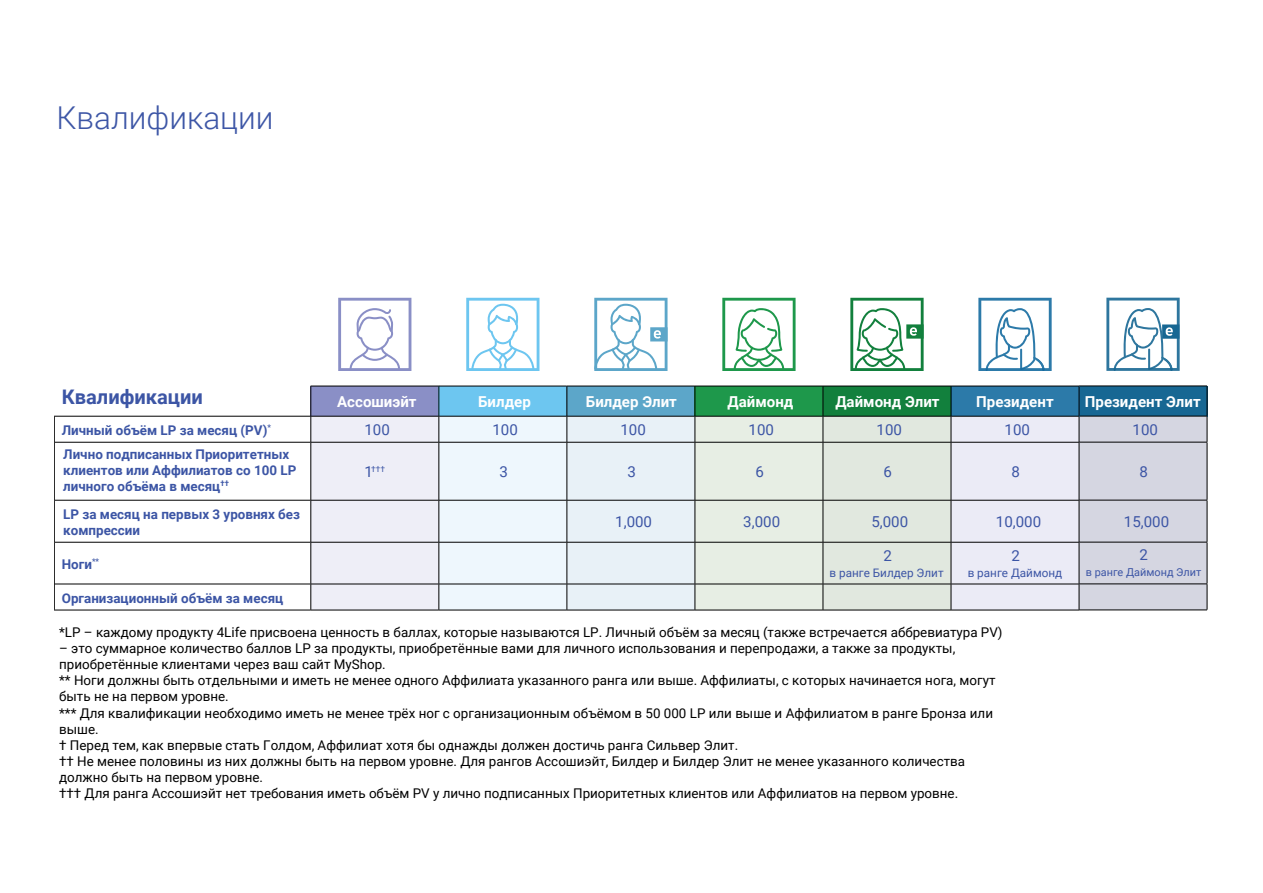
<style>
.page{position:relative;width:1263px;height:893px;background:#fff}
.page>*{position:absolute;margin:0;border:0;box-sizing:border-box;transform-origin:0 0}
.t1{font:300 31.5px "Roboto";color:#3d56a6}
.t2{font:700 20.1px "Roboto";color:#3c55a5}
.t3{font:700 15px "Roboto";color:#fff}
.t4{font:15px "Roboto";color:#3c55a5}
.t5{font:13.35px/16px "Roboto";color:#000}
.t6{font:700 13.35px/16px "Roboto";color:#3c55a5}
.t7{font:11.7px "Roboto";color:#3c55a5}
.t8{font:10.95px "Roboto";color:#3c55a5}
.t9{font:8.4px "Roboto";color:#3c55a5}
.s1{font-size:15px}
</style>
<div class="page">
<div style="left:1079px;top:386px;width:128px;height:30px;background:#176793"></div>
<hr style="left:1079px;top:386px;width:128px;height:1px;background:#000">
<hr style="left:1207px;top:386px;width:1px;height:30px;background:#000">
<hr style="left:1079px;top:610px;width:128px;height:1px;background:#000">
<div style="left:311px;top:386px;width:128px;height:30px;background:#8a8fc6"></div>
<div style="left:439px;top:386px;width:128px;height:30px;background:#6dc6f0"></div>
<div style="left:567px;top:386px;width:128px;height:30px;background:#5ca6c9"></div>
<div style="left:695px;top:386px;width:128px;height:30px;background:#1e984b"></div>
<div style="left:823px;top:386px;width:128px;height:30px;background:#12803d"></div>
<div style="left:951px;top:386px;width:128px;height:30px;background:#2c7aa9"></div>
<hr style="left:439px;top:386px;width:128px;height:1px;background:#000">
<hr style="left:567px;top:386px;width:128px;height:1px;background:#000">
<hr style="left:695px;top:386px;width:128px;height:1px;background:#000">
<hr style="left:823px;top:386px;width:128px;height:1px;background:#000">
<hr style="left:951px;top:386px;width:128px;height:1px;background:#000">
<hr style="left:54px;top:442px;width:1px;height:58px;background:#000">
<hr style="left:54px;top:500px;width:1px;height:42px;background:#000">
<hr style="left:54px;top:542px;width:1px;height:42px;background:#000">
<svg style="left:54px;top:584px;width:1px;height:26px"></svg>
<hr style="left:567px;top:386px;width:1px;height:30px;background:#000">
<hr style="left:695px;top:386px;width:1px;height:30px;background:#000">
<hr style="left:823px;top:386px;width:1px;height:30px;background:#000">
<hr style="left:951px;top:386px;width:1px;height:30px;background:#000">
<hr style="left:1079px;top:386px;width:1px;height:30px;background:#000">
<hr style="left:55px;top:500px;width:256px;height:1px;background:#000">
<hr style="left:55px;top:542px;width:256px;height:1px;background:#000">
<hr style="left:55px;top:584px;width:256px;height:1px;background:#000">
<hr style="left:54px;top:610px;width:257px;height:1px;background:#000">
<hr style="left:311px;top:610px;width:128px;height:1px;background:#000">
<hr style="left:439px;top:610px;width:128px;height:1px;background:#000">
<hr style="left:567px;top:610px;width:128px;height:1px;background:#000">
<hr style="left:695px;top:610px;width:128px;height:1px;background:#000">
<hr style="left:823px;top:610px;width:128px;height:1px;background:#000">
<hr style="left:951px;top:610px;width:128px;height:1px;background:#000">
<hr style="left:54px;top:416px;width:257px;height:1px;background:#000">
<svg style="left:54px;top:416px;width:1px;height:26px"></svg>
<svg style="left:310px;top:416px;width:898px;height:194px;background:#dee2e6"></svg>
<hr style="left:54px;top:442px;width:257px;height:1px;background:#000">
<hr style="left:310px;top:386px;width:129px;height:1px;background:#000">
<hr style="left:310px;top:386px;width:1px;height:30px;background:#000">
<hr style="left:438px;top:386px;width:1px;height:30px;background:#000">
<hr style="left:311px;top:416px;width:128px;height:1px;background:#000">
<svg style="left:338px;top:298px;width:73px;height:73px"></svg>
<svg style="left:466px;top:298px;width:73px;height:73px"></svg>
<svg style="left:722px;top:298px;width:73px;height:73px"></svg>
<svg style="left:978px;top:298px;width:74px;height:73px"></svg>
<svg style="left:850px;top:298px;width:74px;height:73px"></svg>
<svg style="left:594px;top:298px;width:73px;height:73px"></svg>
<svg style="left:1106px;top:298px;width:74px;height:73px"></svg>
<h1 class="t1" style="left:56px;top:96px;width:219px">Квалификации</h1>
<h2 class="t2" style="left:62px;top:383px;width:143px">Квалификации</h2>
<p class="t3" style="left:337px;top:391px;width:81px">Ассошиэйт</p>
<p class="t3" style="left:478px;top:391px;width:54px">Билдер</p>
<p class="t3" style="left:586px;top:391px;width:92px">Билдер Элит</p>
<p class="t3" style="left:727px;top:391px;width:67px">Даймонд</p>
<p class="t3" style="left:835px;top:391px;width:106px">Даймонд Элит</p>
<p class="t3" style="left:976px;top:391px;width:79px">Президент</p>
<p class="t6" style="left:62px;top:421px;width:211px">Личный объём LP за месяц (PV)<sup>*</sup></p>
<p class="t4" style="left:364px;top:419px;width:27px">100</p>
<p class="t4" style="left:492px;top:419px;width:27px">100</p>
<p class="t4" style="left:620px;top:419px;width:27px">100</p>
<p class="t4" style="left:748px;top:419px;width:27px">100</p>
<p class="t4" style="left:876px;top:419px;width:27px">100</p>
<p class="t4" style="left:1005px;top:419px;width:27px">100</p>
<p class="t9" style="left:364px;top:463px;width:22px"><span class="s1">1</span>†††</p>
<p class="t4" style="left:499px;top:461px;width:10px">3</p>
<p class="t4" style="left:627px;top:461px;width:10px">3</p>
<p class="t4" style="left:755px;top:461px;width:10px">6</p>
<p class="t4" style="left:883px;top:461px;width:10px">6</p>
<p class="t4" style="left:1011px;top:461px;width:10px">8</p>
<p class="t4" style="left:615px;top:511px;width:38px">1,000</p>
<p class="t4" style="left:743px;top:511px;width:38px">3,000</p>
<p class="t4" style="left:871px;top:511px;width:38px">5,000</p>
<p class="t4" style="left:996px;top:511px;width:47px">10,000</p>
<p class="t6" style="left:62px;top:555px;width:39px">Ноги<sup>**</sup></p>
<p class="t6" style="left:63px;top:445px;width:235px">Лично подписанных Приоритетных клиентов или Аффилиатов со 100 LP личного объёма в месяц<sup>††</sup></p>
<p class="t6" style="left:63px;top:506px;width:238px">LP за месяц на первых 3 уровнях без компрессии</p>
<p class="t4" style="left:883px;top:545px;width:10px">2</p>
<p class="t7" style="left:829px;top:564px;width:116px">в ранге Билдер Элит</p>
<p class="t4" style="left:1011px;top:545px;width:10px">2</p>
<p class="t7" style="left:968px;top:564px;width:96px">в ранге Даймонд</p>
<p class="t6" style="left:62px;top:589px;width:223px">Организационный объём за месяц</p>
<p class="t5" style="left:59px;top:624px;width:945px">*LP – каждому продукту 4Life присвоена ценность в баллах, которые называются LP. Личный объём за месяц (также встречается аббревиатура PV)</p>
<p class="t5" style="left:59px;top:640px;width:938px">– это суммарное количество баллов LP за продукты, приобретённые вами для личного использования и перепродажи, а также за продукты, приобретённые клиентами через ваш сайт MyShop.<br>** Ноги должны быть отдельными и иметь не менее одного Аффилиата указанного ранга или выше. Аффилиаты, с которых начинается нога, могут быть не на первом уровне.<br>*** Для квалификации необходимо иметь не менее трёх ног с организационным объёмом в 50 000 LP или выше и Аффилиатом в ранге Бронза или выше.<br>† Перед тем, как впервые стать Голдом, Аффилиат хотя бы однажды должен достичь ранга Сильвер Элит.<br>†† Не менее половины из них должны быть на первом уровне. Для рангов Ассошиэйт, Билдер и Билдер Элит не менее указанного количества должно быть на первом уровне.<br>††† Для ранга Ассошиэйт нет требования иметь объём PV у лично подписанных Приоритетных клиентов или Аффилиатов на первом уровне.</p>
<p class="t3" style="left:1085px;top:391px;width:117px">Президент Элит</p>
<p class="t4" style="left:1132px;top:419px;width:27px">100</p>
<p class="t4" style="left:1139px;top:461px;width:10px">8</p>
<p class="t4" style="left:1124px;top:511px;width:47px">15,000</p>
<p class="t4" style="left:1139px;top:545px;width:10px">2</p>
<p class="t8" style="left:1086px;top:564px;width:117px">в ранге Даймонд Элит</p>
</div>
